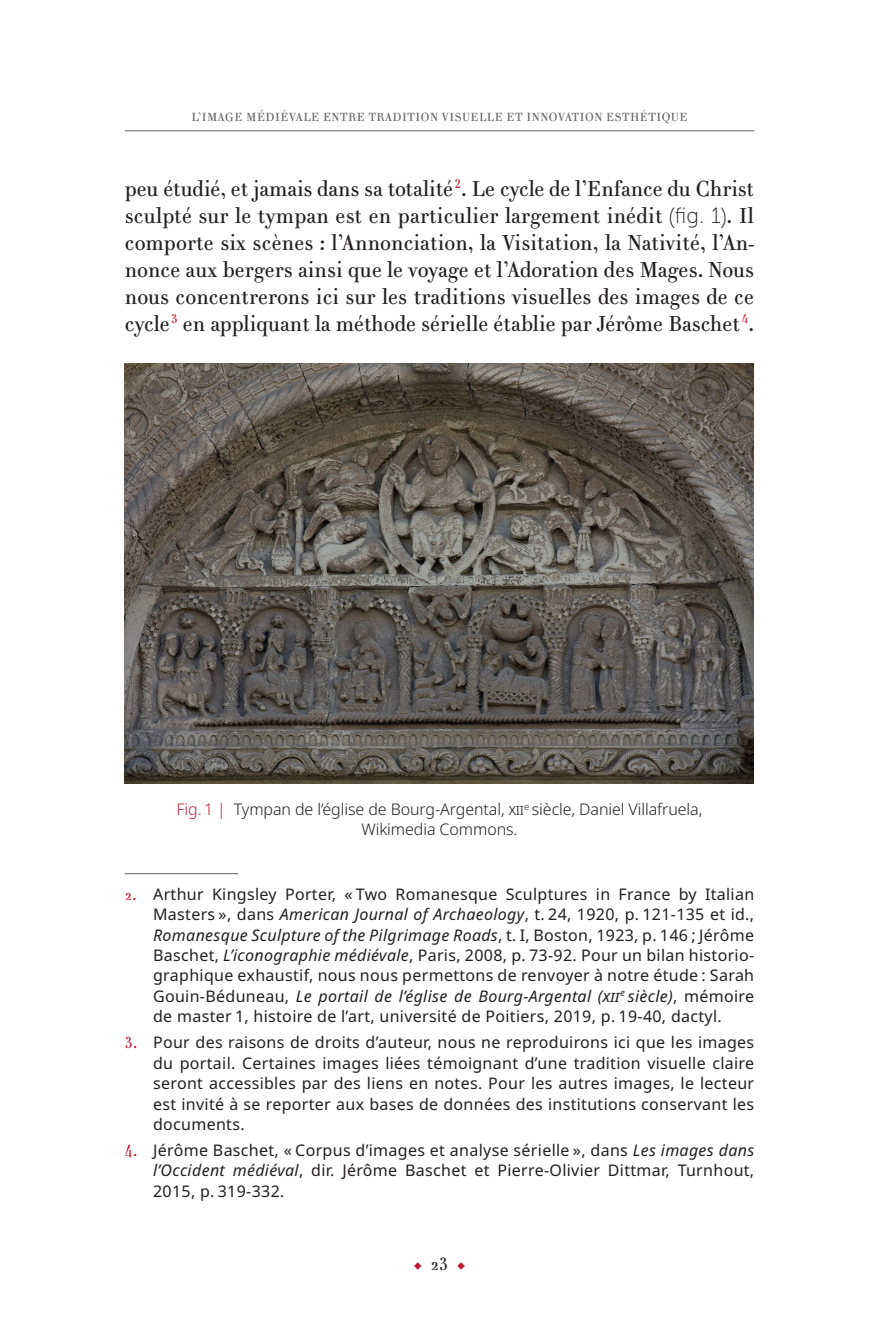
<style>
.page{position:relative;width:879px;height:1333px;background:#fff}
.page>*{position:absolute;margin:0;border:0;box-sizing:border-box;transform-origin:0 0}
.t1{font:22px/27px "Carta Nova Texte";letter-spacing:-.005em;color:#231f20;text-align:justify}
.t2{font:16px/20.4px "Noto Sans";letter-spacing:.02em;color:#231f20;text-align:justify}
.t3{font:300 16px/20px "Noto Sans";letter-spacing:-.005em;color:#231f20;text-align:center}
.t4{font:12px "Carta Nova Texte";letter-spacing:.04em;color:#636366}
.t5{font:italic 700 12px "Carta Nova Texte";color:#bd1832}
.s1{font-family:"Museo Sans 100"}
.s2{color:#bc1e39}
.s3{font-family:"Carta Nova Texte";color:#bd1832}
.s4{font-style:italic}
.s5{font-weight:400;font-style:normal;font-size:18px;color:#231f20}
</style>
<div class="page">
<hr style="left:125px;top:130px;width:629px;height:1px;background:#636366">
<img style="left:125px;top:363px;width:628px;height:420px">
<hr style="left:125px;top:873px;width:113px;height:1px;background:#636366">
<p class="t4" style="left:191px;top:109px;width:20px">L’imag</p>
<p class="t4" style="left:234px;top:109px;width:159px">e médi évale entre tradi</p>
<p class="t4" style="left:407px;top:109px;width:281px">tion visuelle et innovation esthétique</p>
<p class="t1" style="left:125px;top:175px;width:631px">peu étudié, et jamais dans sa totalité<sup>2</sup>. Le cycle de l’Enfance du Christ sculpté sur le tympan est en particulier largement inédit (<span class="s1">fig. 1</span>). Il comporte six scènes : l’Annonciation, la Visitation, la Nativité, l’An&shy;nonce aux bergers ainsi que le voyage et l’Adoration des Mages. Nous nous concentrerons ici sur les traditions visuelles des images de ce cycle<sup>3</sup> en appliquant la méthode sérielle établie par Jérôme Baschet <sup>4</sup>.</p>
<p class="t3" style="left:177px;top:799px;width:527px"><span class="s2">Fig. 1 |</span> Tympan de l’église de Bourg-Argental, xii<sup>e</sup> siècle, Daniel Villafruela,<br>Wikimedia Commons.</p>
<p class="t2" style="left:153px;top:884px;width:603px;text-indent:-28px"><span class="s3">2.</span> Arthur Kingsley Porter, « Two Romanesque Sculptures in France by Italian Masters », dans <span class="s4">American Journal of Archaeology</span>, t. 24, 1920, p. 121-135 et id., <span class="s4">Romanesque Sculpture of the Pilgrimage Roads</span>, t. I, Boston, 1923, p. 146 ; Jérôme Baschet, <span class="s4">L’iconographie médiévale</span>, Paris, 2008, p. 73-92. Pour un bilan historio&shy;graphique exhaustif, nous nous permettons de renvoyer à notre étude : Sarah Gouin-Béduneau, <span class="s4">Le portail de l’église de Bourg-Argental (xii</span><sup>e</sup> <span class="s4">siècle)</span>, mémoire de master 1, histoire de l’art, université de Poitiers, 2019, p. 19-40, dactyl.</p>
<p class="t2" style="left:153px;top:1032px;width:602px;text-indent:-28px"><span class="s3">3.</span> Pour des raisons de droits d’auteur, nous ne reproduirons ici que les images du portail. Certaines images liées témoignant d’une tradition visuelle claire seront accessibles par des liens en notes. Pour les autres images, le lecteur est invité à se reporter aux bases de données des institutions conservant les documents.</p>
<p class="t2" style="left:153px;top:1140px;width:602px;text-indent:-28px"><span class="s3">4.</span> Jérôme Baschet, « Corpus d’images et analyse sérielle », dans <span class="s4">Les images dans l’Occident médiéval</span>, dir. Jérôme Baschet et Pierre-Olivier Dittmar, Turnhout, 2015, p. 319-332.</p>
<p class="t5" style="left:414px;top:1258px;width:53px">◆<span class="s5">23</span>◆</p>
</div>
